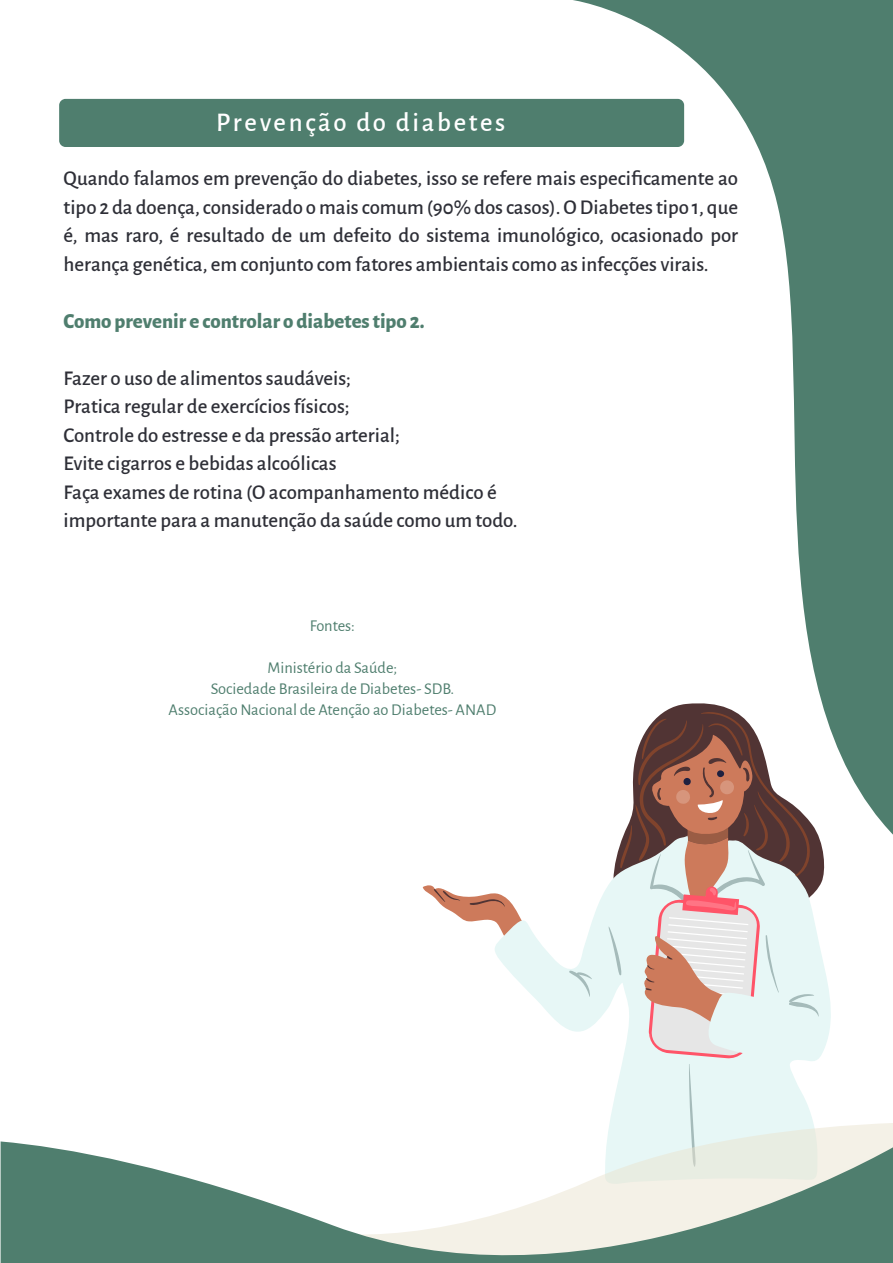
<style>
.page{position:relative;width:893px;height:1263px;background:#fff}
.page>*{position:absolute;margin:0;border:0;box-sizing:border-box;transform-origin:0 0}
.t1{font:500 27px "Alegreya Sans";letter-spacing:.1em;color:#fff}
.t2{font:500 21px/28.5px "Alegreya Sans";color:#2e2f37;text-align:justify}
.t3{font:800 21px "Alegreya Sans";color:#4f7e6e}
.t4{font:16.5px/21px "Alegreya Sans";color:#4f7e6e;text-align:center}
</style>
<div class="page">
<svg style="left:423px;top:885px;width:71px;height:37px"></svg>
<svg style="left:494px;top:838px;width:337px;height:220px"></svg>
<svg style="left:569px;top:970px;width:23px;height:27px"></svg>
<svg style="left:606px;top:836px;width:213px;height:287px;background:#dcd8d5"></svg>
<svg style="left:568px;top:0;width:325px;height:836px"></svg>
<svg style="left:607px;top:1123px;width:286px;height:18px;background:#eaf4ef"></svg>
<svg style="left:1px;top:1141px;width:892px;height:122px"></svg>
<div style="left:59px;top:99px;width:625px;height:48px;background:#4f7e6e;border-radius:6px"></div>
<p class="t1" style="left:216px;top:103px;width:291px">Prevenção do diabetes</p>
<p class="t2" style="left:64px;top:163px;width:676px">Quando falamos em prevenção do diabetes, isso se refere mais especificamente ao tipo 2 da doença, considerado o mais comum (90% dos casos). O Diabetes tipo 1, que é, mas raro, é resultado de um defeito do sistema imunológico, ocasionado por herança genética, em conjunto com fatores ambientais como as infecções virais.</p>
<p class="t3" style="left:64px;top:305px;width:362px">Como prevenir e controlar o diabetes tipo 2.</p>
<p class="t2" style="left:64px;top:362px;width:455px;text-align:left">Fazer o uso de alimentos saudáveis;<br>Pratica regular de exercícios físicos;<br>Controle do estresse e da pressão arterial;<br>Evite cigarros e bebidas alcoólicas<br>Faça exames de rotina (O acompanhamento médico é importante para a manutenção da saúde como um todo.</p>
<p class="t4" style="left:310px;top:615px;width:47px">Fontes:</p>
<p class="t4" style="left:169px;top:657px;width:329px">Ministério da Saúde;<br>Sociedade Brasileira de Diabetes- SDB.<br>Associação Nacional de Atenção ao Diabetes- ANAD</p>
</div>
